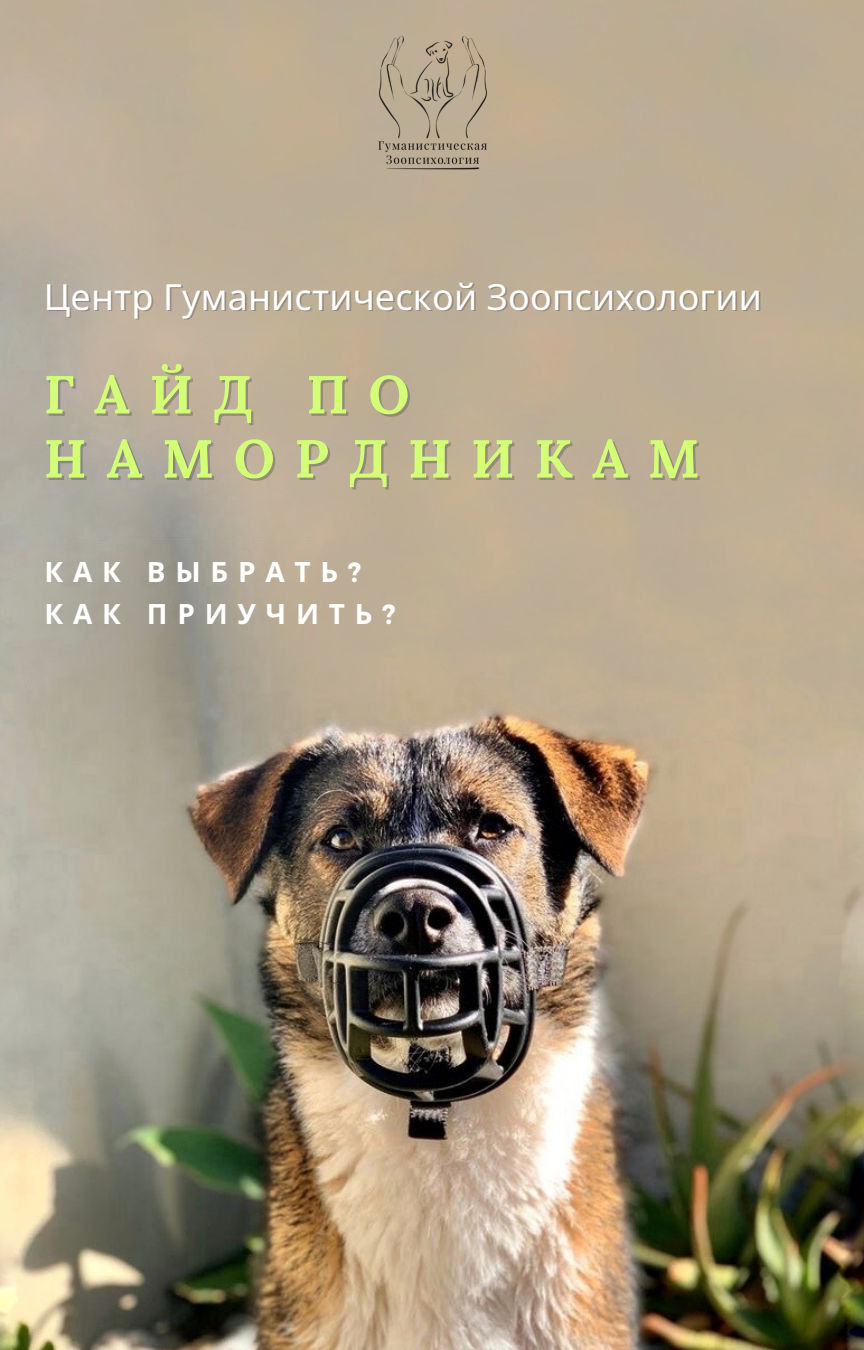
<style>
.page{position:relative;width:864px;height:1350px;background:#fff}
.page>*{position:absolute;margin:0;border:0;box-sizing:border-box;transform-origin:0 0}
.t1{font:700 53.32px/64.1px "Lora";letter-spacing:.37em;color:#d3ff76}
.t2{font:36px "Noto Sans";letter-spacing:.005em;color:#fff}
.t3{font:700 27.9px "Noto Sans";letter-spacing:.35em;color:#fff}
.s1{font-family:"Montserrat"}
</style>
<div class="page">
<img style="left:0;top:0;width:864px;height:1350px">
<img style="left:358px;top:34px;width:148px;height:150px">
<p class="t2" style="left:44px;top:271px;width:720px">Центр Гуманистической Зоопсихологии</p>
<p class="t1" style="left:44px;top:362px;width:657px">ГАЙД ПО<br>НАМОРДНИКАМ</p>
<p class="t3" style="left:45px;top:552px;width:318px">КАК ВЫБРАТЬ<span class="s1">?</span></p>
<p class="t3" style="left:45px;top:594px;width:352px">КАК ПРИУЧИТЬ<span class="s1">?</span></p>
</div>
